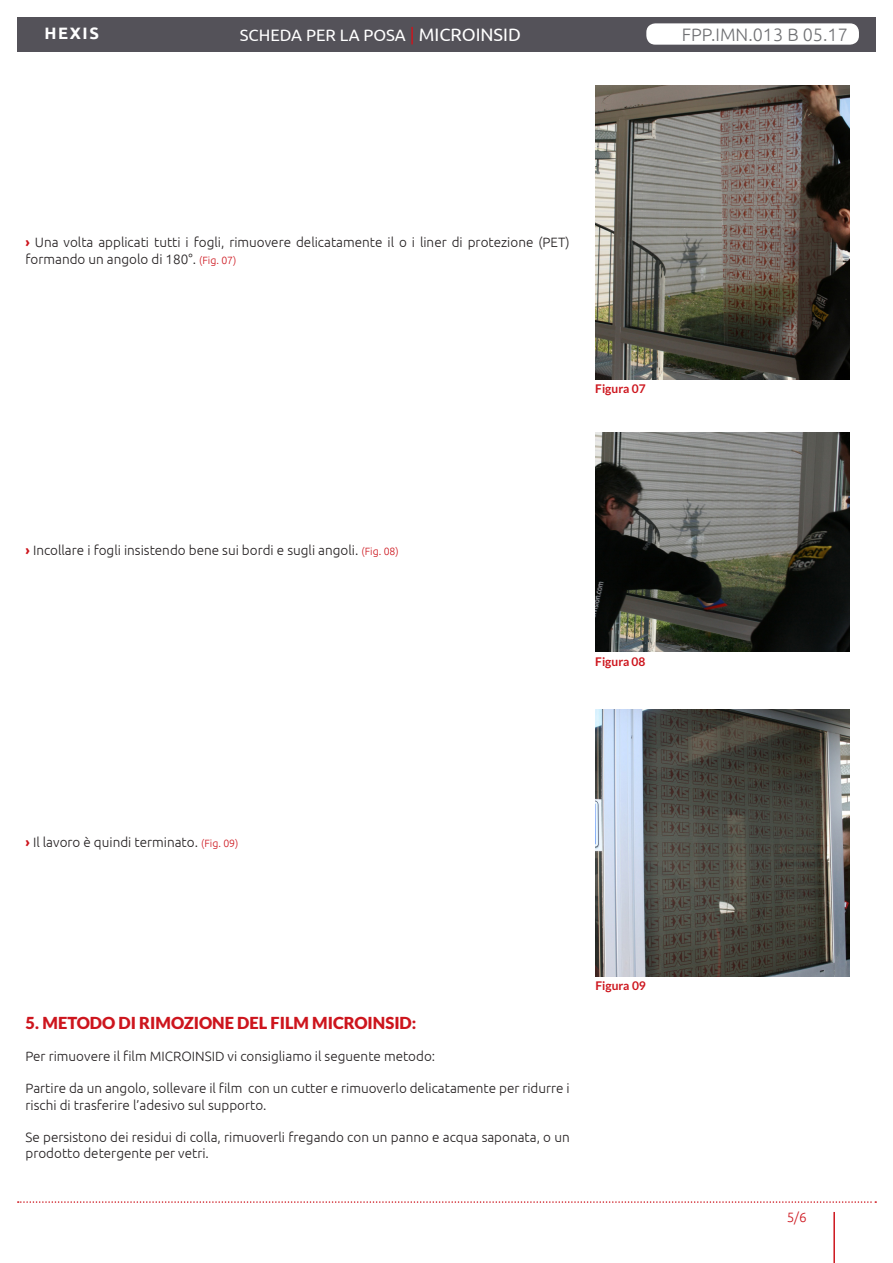
<style>
.page{position:relative;width:893px;height:1263px;background:#fff}
.page>*{position:absolute;margin:0;border:0;box-sizing:border-box;transform-origin:0 0}
.t1{font:300 18px "Ubuntu";color:#6f7073}
.t2{font:900 16.5px "Lato";color:#cd151d}
.t3{font:16.5px "Ubuntu";color:#fff}
.t4{font:700 16.5px "Ubuntu";letter-spacing:.1em;color:#fff}
.t5{font:300 13.5px/16.2px "Ubuntu";color:#231f20}
.t6{font:300 13.5px "Ubuntu";color:#cd151d}
.t7{font:700 12px "Lato";color:#cd151d}
.s1{font-size:18px;color:#cd151d}
.s2{font-size:18px}
.s3{font-weight:700;color:#cd151d}
.s4{font-size:10.5px;color:#cd151d}
</style>
<div class="page">
<svg style="left:18px;top:1201px;width:858px;height:2px"></svg>
<hr style="left:833px;top:1212px;width:2px;height:51px;background:#cd151d">
<div style="left:17px;top:17px;width:859px;height:34px;background:#545259"></div>
<img style="left:595px;top:85px;width:254px;height:294px">
<img style="left:595px;top:433px;width:254px;height:219px">
<img style="left:595px;top:709px;width:254px;height:267px">
<div style="left:646px;top:23px;width:213px;height:22px;background:#fff;border-radius:9px"></div>
<p class="t4" style="left:44px;top:23px;width:56px">HEXIS</p>
<p class="t3" style="left:240px;top:25px;width:283px">SCHEDA PER LA POSA <span class="s1">|</span> <span class="s2">MICROINSID</span></p>
<h1 class="t1" style="left:682px;top:24px;width:167px">FPP.IMN.013 B 05.17</h1>
<p class="t5" style="left:26px;top:234px;width:546px"><span class="s3">›</span> Una volta applicati tutti i fogli, rimuovere delicatamente il o i liner di protezione (PET) formando un angolo di 180°. <span class="s4">(Fig. 07)</span></p>
<p class="t7" style="left:595px;top:382px;width:52px">Figura 07</p>
<p class="t5" style="left:26px;top:542px;width:375px"><span class="s3">›</span> Incollare i fogli insistendo bene sui bordi e sugli angoli. <span class="s4">(Fig. 08)</span></p>
<p class="t7" style="left:595px;top:655px;width:52px">Figura 08</p>
<p class="t5" style="left:26px;top:834px;width:214px"><span class="s3">›</span> Il lavoro è quindi terminato. <span class="s4">(Fig. 09)</span></p>
<p class="t2" style="left:26px;top:1013px;width:392px">5. METODO DI RIMOZIONE DEL FILM MICROINSID:</p>
<p class="t5" style="left:26px;top:1048px;width:411px">Per rimuovere il film MICROINSID vi consigliamo il seguente metodo:</p>
<p class="t5" style="left:26px;top:1080px;width:546px">Partire da un angolo, sollevare il film con un cutter e rimuoverlo delicatamente per ridurre i rischi di trasferire l’adesivo sul supporto.</p>
<p class="t5" style="left:26px;top:1129px;width:546px">Se persistono dei residui di colla, rimuoverli fregando con un panno e acqua saponata, o un prodotto detergente per vetri.</p>
<p class="t7" style="left:595px;top:979px;width:52px">Figura 09</p>
<p class="t6" style="left:787px;top:1209px;width:22px">5/6</p>
</div>
